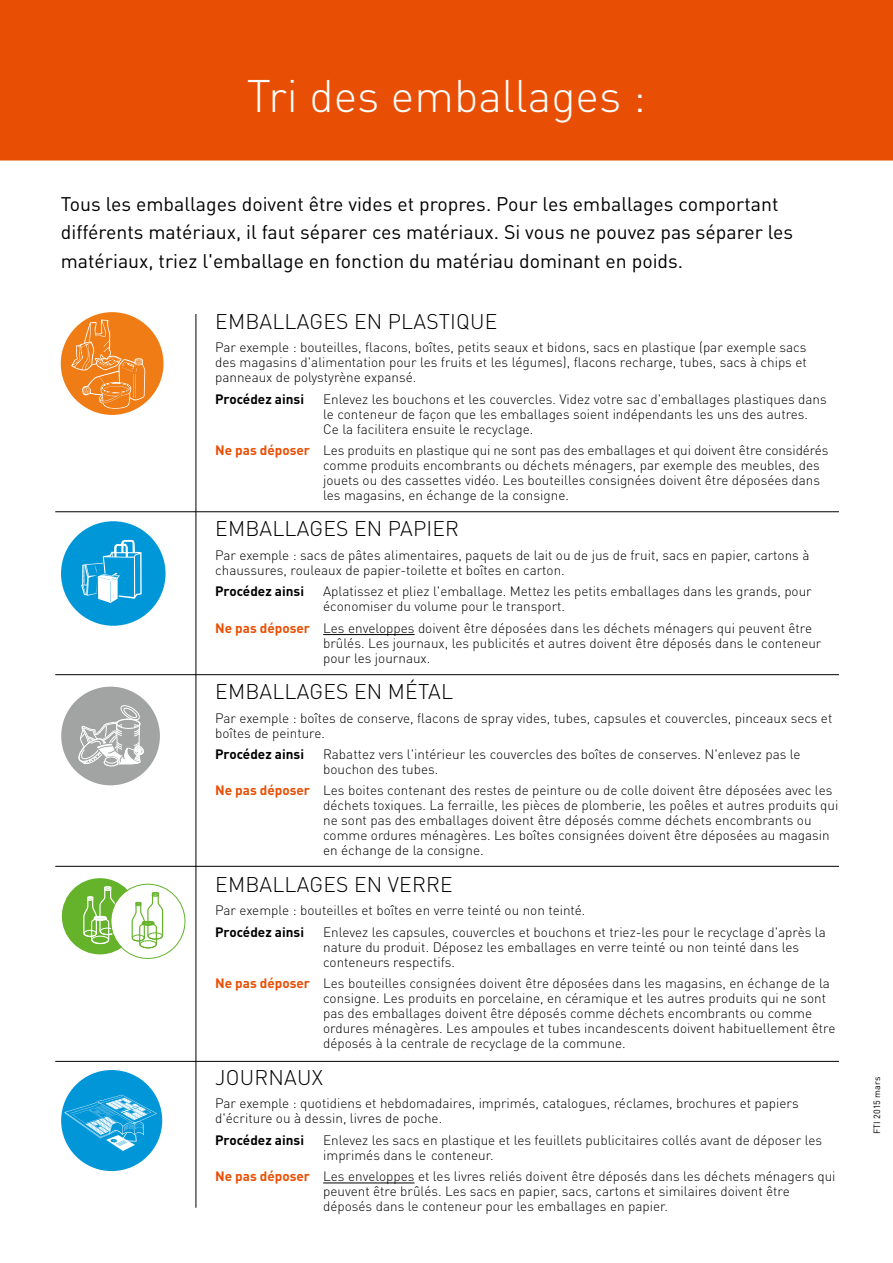
<style>
.page{position:relative;width:893px;height:1263px;background:#fff}
.page>*{position:absolute;margin:0;border:0;box-sizing:border-box;transform-origin:0 0}
.t1{font:300 45px "DINOT";color:#fff}
.t2{font:300 21px "DINOT";letter-spacing:.01em;color:#000}
.t3{font:19.5px/28.5px "DINOT";color:#000}
.t4{font:300 13.5px/15px "DINOT";color:#000}
.t5{font:700 13.5px "DINOT";color:#000}
.t6{font:9px "DINOT";color:#000}
.s1{font-weight:700;color:#e94f04}
</style>
<div class="page">
<div style="left:62px;top:878px;width:76px;height:76px;background:#64b32b;border-radius:50%"></div>
<svg style="left:83px;top:886px;width:32px;height:59px"></svg>
<div style="left:0;top:0;width:893px;height:161px;background:#e94f04"></div>
<hr style="left:323px;top:634px;width:92px;height:1px;background:#000">
<hr style="left:323px;top:1183px;width:92px;height:1px;background:#000">
<div style="left:61px;top:1070px;width:101px;height:101px;background:#0096d8;border-radius:50%"></div>
<svg style="left:64px;top:1095px;width:93px;height:56px"></svg>
<div style="left:61px;top:687px;width:99px;height:98px;background:#a2a3a3;border-radius:50%"></div>
<svg style="left:78px;top:704px;width:82px;height:63px"></svg>
<div style="left:61px;top:521px;width:105px;height:105px;background:#0097d8;border-radius:50%"></div>
<svg style="left:81px;top:540px;width:61px;height:63px"></svg>
<hr style="left:196px;top:314px;width:1px;height:894px;background:#000">
<hr style="left:55px;top:511px;width:784px;height:1px;background:#000">
<hr style="left:55px;top:674px;width:784px;height:1px;background:#000">
<hr style="left:55px;top:866px;width:784px;height:1px;background:#000">
<hr style="left:55px;top:1061px;width:784px;height:1px;background:#000">
<svg style="left:60px;top:313px;width:104px;height:102px"></svg>
<div style="left:111px;top:884px;width:74px;height:74px;background:#fff;border-radius:50%"></div>
<div style="left:110px;top:884px;width:75px;height:75px;border:1px solid #64b32b;border-radius:50%"></div>
<svg style="left:131px;top:892px;width:33px;height:57px"></svg>
<h1 class="t1" style="left:247px;top:68px;width:401px">Tri des emballages :</h1>
<p class="t3" style="left:61px;top:189px;width:734px">Tous les emballages doivent être vides et propres. Pour les emballages comportant différents matériaux, il faut séparer ces matériaux. Si vous ne pouvez pas séparer les matériaux, triez l'emballage en fonction du matériau dominant en poids.</p>
<h2 class="t2" style="left:215px;top:308px;width:284px">EMBALLAGES EN PLASTIQUE</h2>
<p class="t4" style="left:215px;top:340px;width:593px;text-align:justify">Par exemple : bouteilles, flacons, boîtes, petits seaux et bidons, sacs en plastique (par exemple sacs des magasins d'alimentation pour les fruits et les légumes), flacons recharge, tubes, sacs à chips et panneaux de polystyrène expansé.</p>
<p class="t5" style="left:215px;top:390px;width:90px">Procédez ainsi</p>
<p class="t4" style="left:323px;top:391px;width:505px">Enlevez les bouchons et les couvercles. Videz votre sac d'emballages plastiques dans le conteneur de façon que les emballages soient indépendants les uns des autres.<br>Ce la facilitera ensuite le recyclage.</p>
<p class="t4" style="left:323px;top:442px;width:507px;text-indent:-108px"><span class="s1">Ne pas déposer</span> Les produits en plastique qui ne sont pas des emballages et qui doivent être considérés comme produits encombrants ou déchets ménagers, par exemple des meubles, des jouets ou des cassettes vidéo. Les bouteilles consignées doivent être déposées dans les magasins, en échange de la consigne.</p>
<h2 class="t2" style="left:215px;top:516px;width:245px">EMBALLAGES EN PAPIER</h2>
<p class="t4" style="left:215px;top:547px;width:596px">Par exemple : sacs de pâtes alimentaires, paquets de lait ou de jus de fruit, sacs en papier, cartons à chaussures, rouleaux de papier-toilette et boîtes en carton.</p>
<p class="t5" style="left:215px;top:583px;width:90px">Procédez ainsi</p>
<p class="t4" style="left:323px;top:584px;width:490px">Aplatissez et pliez l'emballage. Mettez les petits emballages dans les grands, pour économiser du volume pour le transport.</p>
<p class="t4" style="left:323px;top:620px;width:500px;text-indent:-108px"><span class="s1">Ne pas déposer</span> Les enveloppes doivent être déposées dans les déchets ménagers qui peuvent être brûlés. Les journaux, les publicités et autres doivent être déposés dans le conteneur pour les journaux.</p>
<h2 class="t2" style="left:215px;top:679px;width:239px">EMBALLAGES EN MÉTAL</h2>
<p class="t4" style="left:215px;top:710px;width:619px">Par exemple : boîtes de conserve, flacons de spray vides, tubes, capsules et couvercles, pinceaux secs et boîtes de peinture.</p>
<p class="t5" style="left:215px;top:745px;width:90px">Procédez ainsi</p>
<p class="t4" style="left:323px;top:746px;width:479px">Rabattez vers l'intérieur les couvercles des boîtes de conserves. N'enlevez pas le bouchon des tubes.</p>
<p class="t4" style="left:323px;top:783px;width:517px;text-indent:-108px"><span class="s1">Ne pas déposer</span> Les boites contenant des restes de peinture ou de colle doivent être déposées avec les déchets toxiques. La ferraille, les pièces de plomberie, les poêles et autres produits qui ne sont pas des emballages doivent être déposés comme déchets encombrants ou comme ordures ménagères. Les boîtes consignées doivent être déposées au magasin en échange de la consigne.</p>
<h2 class="t2" style="left:215px;top:871px;width:239px">EMBALLAGES EN VERRE</h2>
<p class="t4" style="left:215px;top:903px;width:372px">Par exemple : bouteilles et boîtes en verre teinté ou non teinté.</p>
<p class="t5" style="left:215px;top:923px;width:90px">Procédez ainsi</p>
<p class="t4" style="left:323px;top:924px;width:504px">Enlevez les capsules, couvercles et bouchons et triez-les pour le recyclage d'après la nature du produit. Déposez les emballages en verre teinté ou non teinté dans les conteneurs respectifs.</p>
<p class="t4" style="left:323px;top:976px;width:514px;text-indent:-108px"><span class="s1">Ne pas déposer</span> Les bouteilles consignées doivent être déposées dans les magasins, en échange de la consigne. Les produits en porcelaine, en céramique et les autres produits qui ne sont pas des emballages doivent être déposés comme déchets encombrants ou comme ordures ménagères. Les ampoules et tubes incandescents doivent habituellement être déposés à la centrale de recyclage de la commune.</p>
<h2 class="t2" style="left:215px;top:1064px;width:109px">JOURNAUX</h2>
<p class="t4" style="left:215px;top:1096px;width:585px">Par exemple : quotidiens et hebdomadaires, imprimés, catalogues, réclames, brochures et papiers d'écriture ou à dessin, livres de poche.</p>
<p class="t5" style="left:215px;top:1131px;width:90px">Procédez ainsi</p>
<p class="t4" style="left:323px;top:1132px;width:500px">Enlevez les sacs en plastique et les feuillets publicitaires collés avant de déposer les imprimés dans le conteneur.</p>
<p class="t4" style="left:323px;top:1168px;width:514px;text-indent:-108px"><span class="s1">Ne pas déposer</span> Les enveloppes et les livres reliés doivent être déposés dans les déchets ménagers qui peuvent être brûlés. Les sacs en papier, sacs, cartons et similaires doivent être déposés dans le conteneur pour les emballages en papier.</p>
<p class="t6" style="left:871px;top:1134px;width:58px;rotate:-90deg">FTI 2015 mars</p>
</div>
